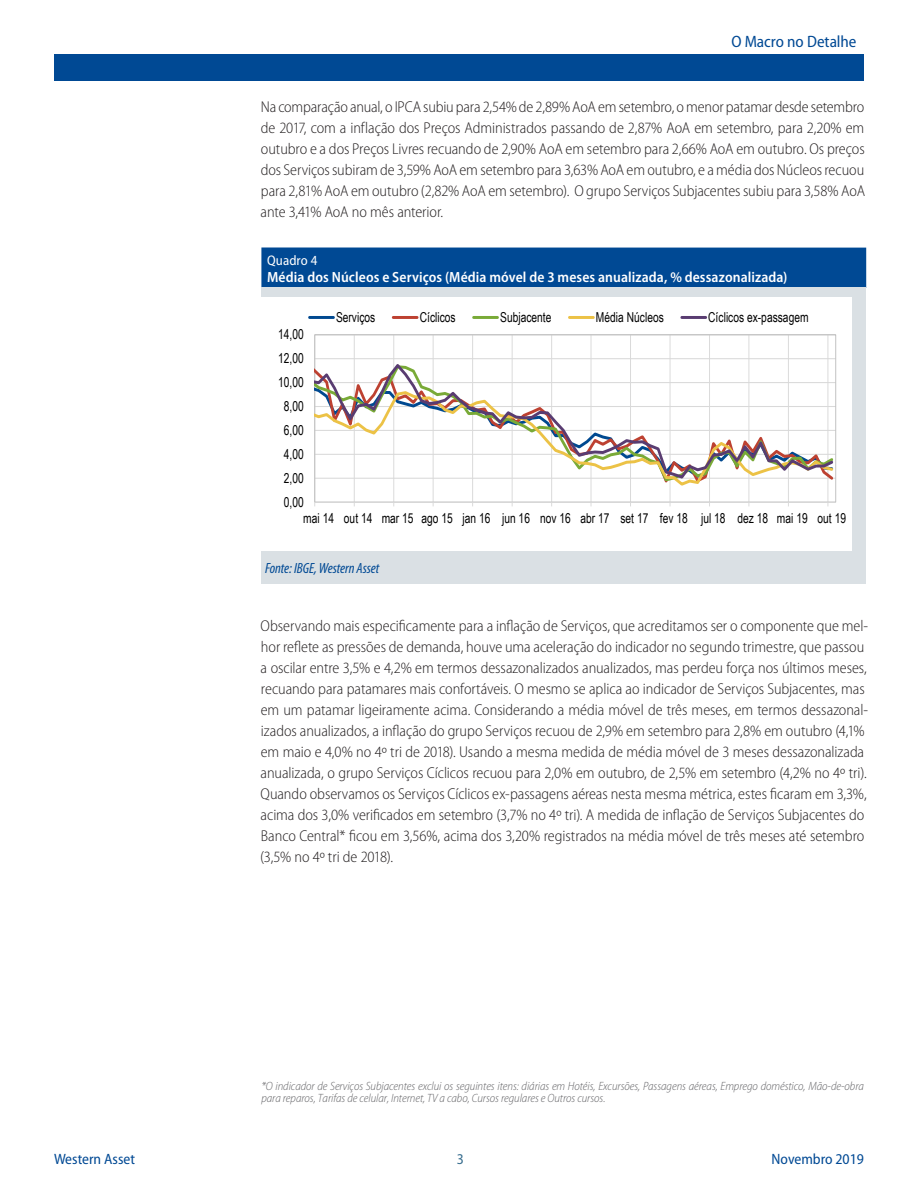
<style>
.page{position:relative;width:918px;height:1188px;background:#fff}
.page>*{position:absolute;margin:0;border:0;box-sizing:border-box;transform-origin:0 0}
.t1{font:semi-condensed 16.5px "Myriad Pro";color:#004994}
.Body_Text{font:300 semi-condensed 15.75px/21px "Myriad Pro";letter-spacing:-.005em;color:#231f20;text-align:justify}
.t2{font:semi-condensed 15px "Myriad Pro";color:#004994}
.t3{font:semi-condensed 15px "Myriad Pro";color:#386e8f}
.t4{font:600 semi-condensed 14.85px "Myriad Pro";letter-spacing:.005em;color:#fff}
.t5{font:italic condensed 14.85px "Myriad Pro";letter-spacing:-.005em;color:#004994}
.t6{font:semi-condensed 13.95px "Myriad Pro";letter-spacing:.005em;color:#fff}
.t7{font:13.65px "Arial Narrow";color:#000;scale:.91 1}
.Body_subtitle{font:italic 300 semi-condensed 12px/12px "Myriad Pro";letter-spacing:-.005em;color:#636366}
</style>
<div class="page">
<div style="left:54px;top:54px;width:810px;height:27px;background:#004994"></div>
<div style="left:261px;top:248px;width:605px;height:40px;background:#004994"></div>
<div style="left:261px;top:287px;width:605px;height:297px;background:#dae0e4"></div>
<div style="left:262px;top:297px;width:590px;height:254px;background:#fff"></div>
<hr style="left:315px;top:358px;width:521px;height:1px;background:#d9d9d9">
<hr style="left:354px;top:335px;width:1px;height:167px;background:#d9d9d9">
<hr style="left:393px;top:335px;width:1px;height:167px;background:#d9d9d9">
<hr style="left:433px;top:335px;width:1px;height:167px;background:#d9d9d9">
<hr style="left:472px;top:335px;width:1px;height:167px;background:#d9d9d9">
<hr style="left:512px;top:335px;width:1px;height:167px;background:#d9d9d9">
<hr style="left:551px;top:335px;width:1px;height:167px;background:#d9d9d9">
<hr style="left:591px;top:335px;width:1px;height:167px;background:#d9d9d9">
<hr style="left:630px;top:335px;width:1px;height:167px;background:#d9d9d9">
<hr style="left:670px;top:335px;width:1px;height:167px;background:#d9d9d9">
<hr style="left:709px;top:335px;width:1px;height:167px;background:#d9d9d9">
<hr style="left:748px;top:335px;width:1px;height:167px;background:#d9d9d9">
<hr style="left:788px;top:335px;width:1px;height:167px;background:#d9d9d9">
<hr style="left:827px;top:335px;width:1px;height:167px;background:#d9d9d9">
<div style="left:314px;top:334px;width:522px;height:169px;border:1px solid #bfbfbf"></div>
<hr style="left:315px;top:502px;width:521px;height:1px;background:#d9d9d9">
<svg style="left:315px;top:361px;width:520px;height:120px"></svg>
<hr style="left:309px;top:316px;width:25px;height:3px;background:#004990">
<hr style="left:393px;top:316px;width:24px;height:3px;background:#bd4131">
<hr style="left:474px;top:316px;width:24px;height:3px;background:#79aa37">
<hr style="left:569px;top:316px;width:24px;height:3px;background:#ecc246">
<hr style="left:682px;top:316px;width:24px;height:3px;background:#593c71">
<p class="t1" style="left:731px;top:32px;width:127px">O Macro no Detalhe</p>
<p class="Body_Text" style="left:261px;top:97px;width:606px">Na comparação anual, o IPCA subiu para 2,54% de 2,89% AoA em setembro, o menor patamar desde setembro de 2017, com a inflação dos Preços Administrados passando de 2,87% AoA em setembro, para 2,20% em outubro e a dos Preços Livres recuando de 2,90% AoA em setembro para 2,66% AoA em outubro. Os preços dos Serviços subiram de 3,59% AoA em setembro para 3,63% AoA em outubro, e a média dos Núcleos recuou para 2,81% AoA em outubro (2,82% AoA em setembro). O grupo Serviços Subjacentes subiu para 3,58% AoA ante 3,41% AoA no mês anterior.</p>
<p class="t6" style="left:267px;top:253px;width:52px">Quadro 4</p>
<p class="t4" style="left:267px;top:268px;width:522px">Média dos Núcleos e Serviços (Média móvel de 3 meses anualizada, % dessazonalizada)</p>
<p class="t7" style="left:278px;top:324px;width:30px">14,00</p>
<p class="t7" style="left:278px;top:348px;width:30px">12,00</p>
<p class="t7" style="left:278px;top:372px;width:30px">10,00</p>
<p class="t7" style="left:284px;top:396px;width:23px">8,00</p>
<p class="t7" style="left:284px;top:420px;width:23px">6,00</p>
<p class="t7" style="left:284px;top:444px;width:23px">4,00</p>
<p class="t7" style="left:284px;top:468px;width:23px">2,00</p>
<p class="t7" style="left:284px;top:492px;width:23px">0,00</p>
<p class="t7" style="left:336px;top:307px;width:45px">Serviços</p>
<p class="t7" style="left:420px;top:307px;width:41px">Cíclicos</p>
<p class="t7" style="left:500px;top:307px;width:58px">Subjacente</p>
<p class="t7" style="left:596px;top:307px;width:76px">Média Núcleos</p>
<p class="t7" style="left:708px;top:307px;width:112px">Cíclicos ex-passagem</p>
<p class="t7" style="left:303px;top:509px;width:598px">mai 14 out 14 mar 15 ago 15 jan 16 jun 16 nov 16 abr 17 set 17 fev 18 jul 18 dez 18 mai 19 out 19</p>
<p class="t5" style="left:265px;top:561px;width:116px">Fonte: IBGE, Western Asset</p>
<p class="Body_Text" style="left:260px;top:616px;width:610px;text-align:left">Observando mais especificamente para a inflação de Serviços, que acreditamos ser o componente que mel&shy;hor reflete as pressões de demanda, houve uma aceleração do indicador no segundo trimestre, que passou a oscilar entre 3,5% e 4,2% em termos dessazonalizados anualizados, mas perdeu força nos últimos meses, recuando para patamares mais confortáveis. O mesmo se aplica ao indicador de Serviços Subjacentes, mas em um patamar ligeiramente acima. Considerando a média móvel de três meses, em termos dessazonal&shy;izados anualizados, a inflação do grupo Serviços recuou de 2,9% em setembro para 2,8% em outubro (4,1% em maio e 4,0% no 4º tri de 2018). Usando a mesma medida de média móvel de 3 meses dessazonalizada anualizada, o grupo Serviços Cíclicos recuou para 2,0% em outubro, de 2,5% em setembro (4,2% no 4º tri).<br>Quando observamos os Serviços Cíclicos ex-passagens aéreas nesta mesma métrica, estes ficaram em 3,3%, acima dos 3,0% verificados em setembro (3,7% no 4º tri). A medida de inflação de Serviços Subjacentes do Banco Central* ficou em 3,56%, acima dos 3,20% registrados na média móvel de três meses até setembro (3,5% no 4º tri de 2018).</p>
<p class="Body_subtitle" style="left:261px;top:1080px;width:604px">*O indicador de Serviços Subjacentes exclui os seguintes itens: diárias em Hotéis, Excursões, Passagens aéreas, Emprego doméstico, Mão-de-obra para reparos, Tarifas de celular, Internet, TV a cabo, Cursos regulares e Outros cursos.</p>
<p class="t2" style="left:54px;top:1151px;width:83px">Western Asset</p>
<p class="t2" style="left:772px;top:1151px;width:94px">Novembro 2019</p>
<p class="t3" style="left:457px;top:1151px;width:9px">3</p>
</div>
